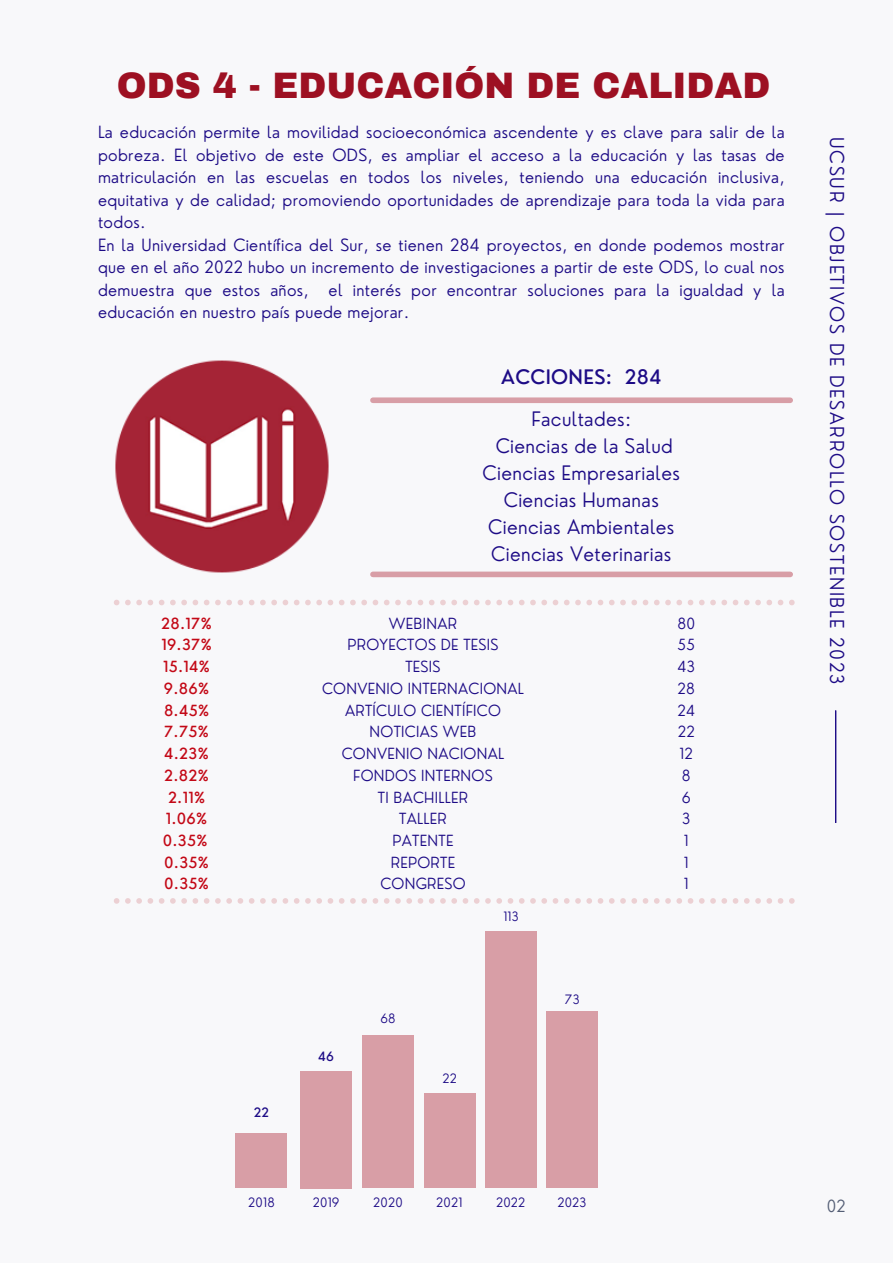
<style>
.page{position:relative;width:893px;height:1264px;background:#fff}
.page>*{position:absolute;margin:0;border:0;box-sizing:border-box;transform-origin:0 0}
.t1{font:900 36px "Archivo";color:#9d1022}
.t2{font:300 19.5px "Nourd";letter-spacing:.02em;color:#1d0b86}
.t3{font:500 19.5px "Nourd";letter-spacing:.02em;color:#1d0b86}
.t4{font:300 18.75px "Nourd";letter-spacing:.09em;color:#1d0b86}
.t5{font:300 16.5px/22.5px "Nourd";letter-spacing:.02em;color:#1d0b86;text-align:justify}
.t6{font:300 16.35px "Nourd";color:#545e75}
.t7{font:300 15px "Nourd";letter-spacing:.02em;color:#1d0b86}
.t8{font:500 15px "Nourd";letter-spacing:.02em;color:#c30816}
.t9{font:300 12.6px "Nourd";letter-spacing:.02em;color:#1d0b86}
.t10{font:500 12.6px "Nourd";color:#1d0b86}
</style>
<div class="page">
<div style="left:0;top:0;width:892px;height:1262px;background:#f8f8fa"></div>
<div style="left:373px;top:397px;width:417px;height:6px;background:#d89ea6"></div>
<div style="left:373px;top:571px;width:417px;height:6px;background:#d89ea6"></div>
<svg style="left:114px;top:599px;width:680px;height:6px"></svg>
<svg style="left:114px;top:898px;width:680px;height:5px"></svg>
<div style="left:423px;top:1093px;width:52px;height:95px;background:#d89ea6"></div>
<div style="left:362px;top:1035px;width:52px;height:153px;background:#d89ea6"></div>
<div style="left:300px;top:1070px;width:52px;height:118px;background:#d89ea6"></div>
<div style="left:235px;top:1133px;width:52px;height:55px;background:#d89ea6"></div>
<img style="left:115px;top:360px;width:214px;height:213px">
<div style="left:546px;top:1011px;width:52px;height:176px;background:#d89ea6"></div>
<div style="left:485px;top:931px;width:52px;height:256px;background:#d89ea6"></div>
<hr style="left:835px;top:710px;width:1px;height:113px;background:#1d0b86">
<p class="t1" style="left:117px;top:67px;width:655px">ODS 4 - EDUCACIÓN DE CALIDAD</p>
<p class="t5" style="left:98px;top:121px;width:688px">La educación permite la movilidad socioeconómica ascendente y es clave para salir de la pobreza. El objetivo de este ODS, es ampliar el acceso a la educación y las tasas de matriculación en las escuelas en todos los niveles, teniendo una educación inclusiva, equitativa y de calidad; promoviendo oportunidades de aprendizaje para toda la vida para todos.</p>
<p class="t5" style="left:98px;top:233px;width:688px">En la Universidad Científica del Sur, se tienen 284 proyectos, en donde podemos mostrar que en el año 2022 hubo un incremento de investigaciones a partir de este ODS, lo cual nos demuestra que estos años, el interés por encontrar soluciones para la igualdad y la educación en nuestro país puede mejorar.</p>
<p class="t3" style="left:501px;top:365px;width:162px">ACCIONES: 284</p>
<p class="t2" style="left:531px;top:406px;width:101px">Facultades:</p>
<p class="t2" style="left:495px;top:433px;width:179px">Ciencias de la Salud</p>
<p class="t2" style="left:482px;top:460px;width:199px">Ciencias Empresariales</p>
<p class="t2" style="left:503px;top:487px;width:156px">Ciencias Humanas</p>
<p class="t2" style="left:488px;top:514px;width:188px">Ciencias Ambientales</p>
<p class="t2" style="left:491px;top:541px;width:182px">Ciencias Veterinarias</p>
<p class="t8" style="left:161px;top:613px;width:52px">28.17%</p>
<p class="t7" style="left:389px;top:613px;width:69px">WEBINAR</p>
<p class="t8" style="left:161px;top:635px;width:52px">19.37%</p>
<p class="t7" style="left:347px;top:635px;width:152px">PROYECTOS DE TESIS</p>
<p class="t8" style="left:163px;top:657px;width:48px">15.14%</p>
<p class="t7" style="left:405px;top:657px;width:37px">TESIS</p>
<p class="t8" style="left:164px;top:678px;width:47px">9.86%</p>
<p class="t7" style="left:322px;top:678px;width:203px">CONVENIO INTERNACIONAL</p>
<p class="t8" style="left:164px;top:700px;width:47px">8.45%</p>
<p class="t7" style="left:345px;top:700px;width:157px">ARTÍCULO CIENTÍFICO</p>
<p class="t8" style="left:164px;top:722px;width:46px">7.75%</p>
<p class="t7" style="left:369px;top:722px;width:108px">NOTICIAS WEB</p>
<p class="t8" style="left:164px;top:744px;width:46px">4.23%</p>
<p class="t7" style="left:342px;top:744px;width:164px">CONVENIO NACIONAL</p>
<p class="t8" style="left:164px;top:765px;width:46px">2.82%</p>
<p class="t7" style="left:353px;top:765px;width:141px">FONDOS INTERNOS</p>
<p class="t8" style="left:168px;top:787px;width:38px">2.11%</p>
<p class="t7" style="left:378px;top:787px;width:92px">TI BACHILLER</p>
<p class="t8" style="left:166px;top:809px;width:43px">1.06%</p>
<p class="t7" style="left:399px;top:809px;width:49px">TALLER</p>
<p class="t8" style="left:163px;top:831px;width:46px">0.35%</p>
<p class="t8" style="left:164px;top:852px;width:46px">0.35%</p>
<p class="t7" style="left:392px;top:831px;width:62px">PATENTE</p>
<p class="t7" style="left:391px;top:852px;width:66px">REPORTE</p>
<p class="t7" style="left:677px;top:613px;width:19px">80</p>
<p class="t7" style="left:677px;top:635px;width:19px">55</p>
<p class="t7" style="left:677px;top:657px;width:19px">43</p>
<p class="t7" style="left:677px;top:678px;width:19px">28</p>
<p class="t7" style="left:677px;top:700px;width:19px">24</p>
<p class="t7" style="left:677px;top:722px;width:19px">22</p>
<p class="t7" style="left:679px;top:744px;width:15px">12</p>
<p class="t7" style="left:681px;top:765px;width:10px">8</p>
<p class="t7" style="left:681px;top:787px;width:10px">6</p>
<p class="t7" style="left:682px;top:809px;width:10px">3</p>
<p class="t7" style="left:683px;top:831px;width:6px">1</p>
<p class="t7" style="left:683px;top:852px;width:6px">1</p>
<p class="t8" style="left:164px;top:874px;width:46px">0.35%</p>
<p class="t7" style="left:380px;top:874px;width:87px">CONGRESO</p>
<p class="t7" style="left:683px;top:874px;width:6px">1</p>
<p class="t10" style="left:254px;top:1104px;width:17px">22</p>
<p class="t10" style="left:318px;top:1047px;width:17px">46</p>
<p class="t9" style="left:380px;top:1010px;width:17px">68</p>
<p class="t9" style="left:442px;top:1069px;width:16px">22</p>
<p class="t9" style="left:248px;top:1194px;width:28px">2018</p>
<p class="t9" style="left:313px;top:1194px;width:28px">2019</p>
<p class="t9" style="left:373px;top:1194px;width:31px">2020</p>
<p class="t9" style="left:436px;top:1194px;width:28px">2021</p>
<p class="t9" style="left:503px;top:908px;width:17px">113</p>
<p class="t9" style="left:565px;top:991px;width:16px">73</p>
<p class="t9" style="left:496px;top:1194px;width:31px">2022</p>
<p class="t9" style="left:557px;top:1194px;width:31px">2023</p>
<p class="t4" style="left:848px;top:137px;width:549px;rotate:90deg">UCSUR | OBJETIVOS DE DESARROLLO SOSTENIBLE 2023</p>
<p class="t6" style="left:826px;top:1195px;width:20px">02</p>
</div>
